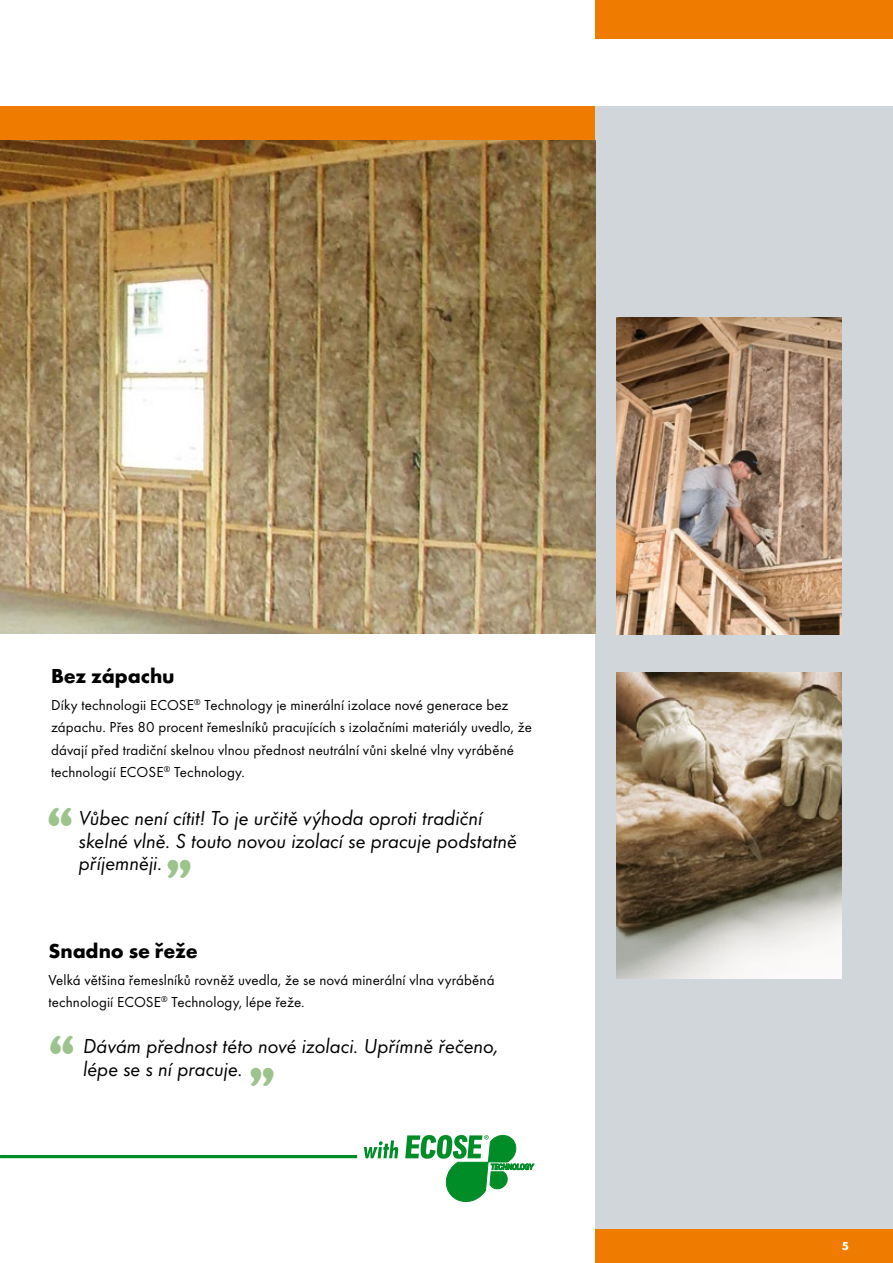
<style>
.page{position:relative;width:893px;height:1263px;background:#fff}
.page>*{position:absolute;margin:0;border:0;box-sizing:border-box;transform-origin:0 0}
.t1{font:45px "Cooper Black Std";color:#9cc38c}
.t2{font:21px/22.5px "Futura TOT Book Obli";letter-spacing:-.005em;color:#000}
.t3{font:700 21px "Futura TOT";letter-spacing:-.005em;color:#000}
.t4{font:15px/22.5px "Futura TOT";letter-spacing:.005em;color:#000}
.t5{font:700 12px "Futura TOT";color:#fff}
</style>
<div class="page">
<div style="left:595px;top:1229px;width:298px;height:34px;background:#ef7c00"></div>
<div style="left:0;top:106px;width:842px;height:34px;background:#ef7c00"></div>
<div style="left:595px;top:0;width:298px;height:38px;background:#ef7c00"></div>
<div style="left:595px;top:106px;width:298px;height:1123px;background:#d0d6da"></div>
<hr style="left:0;top:1155px;width:357px;height:3px;background:#008c26">
<svg style="left:364px;top:1140px;width:34px;height:18px"></svg>
<svg style="left:405px;top:1135px;width:129px;height:67px"></svg>
<img style="left:0;top:140px;width:595px;height:494px">
<img style="left:617px;top:673px;width:225px;height:306px">
<img style="left:617px;top:317px;width:225px;height:317px">
<h2 class="t3" style="left:51px;top:663px;width:125px">Bez zápachu</h2>
<p class="t4" style="left:51px;top:693px;width:482px">Díky technologii ECOSE<sup>®</sup> Technology je minerální izolace nové generace bez zápachu. Přes 80 procent řemeslníků pracujících s izolačními materiály uvedlo, že dávají před tradiční skelnou vlnou přednost neutrální vůni skelné vlny vyráběné technologií ECOSE<sup>®</sup> Technology.</p>
<h1 class="t1" style="left:47px;top:797px;width:28px">“</h1>
<h2 class="t2" style="left:79px;top:807px;width:440px">Vůbec není cítit! To je určitě výhoda oproti tradiční skelné vlně. S touto novou izolací se pracuje podstatně příjemněji.</h2>
<h1 class="t1" style="left:166px;top:849px;width:28px">”</h1>
<h2 class="t3" style="left:48px;top:938px;width:151px">Snadno se řeže</h2>
<p class="t4" style="left:48px;top:968px;width:448px">Velká většina řemeslníků rovněž uvedla, že se nová minerální vlna vyráběná technologií ECOSE<sup>®</sup> Technology, lépe řeže.</p>
<h1 class="t1" style="left:48px;top:1025px;width:28px">“</h1>
<h2 class="t2" style="left:83px;top:1035px;width:417px">Dávám přednost této nové izolaci. Upřímně řečeno, lépe se s ní pracuje.</h2>
<h1 class="t1" style="left:249px;top:1057px;width:28px">”</h1>
<p class="t5" style="left:842px;top:1239px;width:9px">5</p>
</div>
